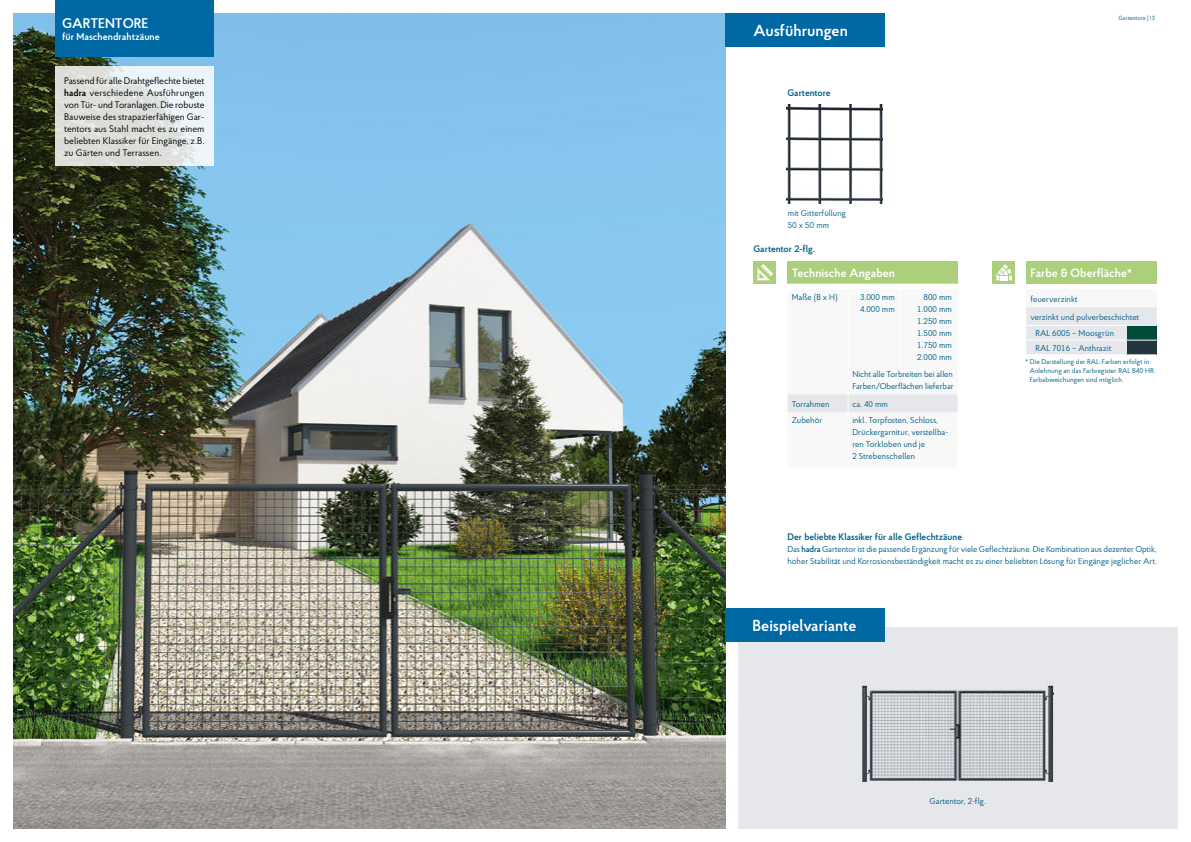
<style>
.page{position:relative;width:1191px;height:842px;background:#fff}
.page>*{position:absolute;margin:0;border:0;box-sizing:border-box;transform-origin:0 0}
.t1{font:600 16px "Proba Pro";color:#fff}
.t2{font:600 14px "Proba Pro";color:#fff}
.t3{font:600 12px "Proba Pro";color:#fff}
.t4{font:600 10px "Proba Pro";color:#fff}
.t5{font:9.5px/12px "Proba Pro";color:#000;text-align:justify}
.t6{font:600 9.5px "Proba Pro";color:#005f86}
.t7{font:8.5px/12px "Proba Pro";color:#005f86}
.t8{font:7px/9px "Proba Pro";color:#005f86}
.t9{font:6px "Proba Pro";color:#005f86}
.s1{font-weight:600}
</style>
<div class="page">
<div style="left:738px;top:627px;width:439px;height:201px;background:#e5e7eb"></div>
<img style="left:13px;top:13px;width:712px;height:815px">
<div style="left:787px;top:261px;width:170px;height:23px;background:#accf7b"></div>
<div style="left:787px;top:394px;width:170px;height:19px;background:#e5e7eb"></div>
<hr style="left:847px;top:412px;width:1px;height:55px;background:#fff">
<svg style="left:55px;top:66px;width:159px;height:99px;background:#e1e5e5"></svg>
<div style="left:753px;top:261px;width:23px;height:23px;background:#accf7b"></div>
<svg style="left:757px;top:264px;width:16px;height:16px"></svg>
<img style="left:787px;top:105px;width:96px;height:99px">
<img style="left:862px;top:681px;width:191px;height:101px">
<div style="left:992px;top:261px;width:23px;height:23px;background:#accf7b"></div>
<svg style="left:996px;top:264px;width:15px;height:16px"></svg>
<div style="left:1026px;top:261px;width:130px;height:23px;background:#accf7b"></div>
<div style="left:1026px;top:289px;width:130px;height:18px;background:#f8f8f9"></div>
<svg style="left:1026px;top:307px;width:130px;height:48px;background:#cad1d4"></svg>
<hr style="left:1026px;top:325px;width:100px;height:1px;background:#fff">
<hr style="left:1126px;top:325px;width:30px;height:1px;background:#fff">
<hr style="left:1026px;top:340px;width:100px;height:1px;background:#fff">
<hr style="left:1126px;top:340px;width:30px;height:1px;background:#fff">
<div style="left:725px;top:13px;width:160px;height:34px;background:#0068a3"></div>
<div style="left:725px;top:608px;width:160px;height:34px;background:#0068a3"></div>
<div style="left:55px;top:0;width:159px;height:57px;background:#0068a3"></div>
<h2 class="t2" style="left:62px;top:16px;width:88px">GARTENTORE</h2>
<p class="t4" style="left:62px;top:31px;width:99px">für Maschendrahtzäune</p>
<p class="t5" style="left:64px;top:75px;width:142px">Passend für alle Drahtgeflechte bietet <span class="s1">hadra</span> verschiedene Ausführungen von Tür- und Toranlagen. Die robuste Bauweise des strapazierfähigen Gar&shy;tentors aus Stahl macht es zu einem beliebten Klassiker für Eingänge, z.B. zu Gärten und Terrassen.</p>
<h1 class="t1" style="left:753px;top:22px;width:96px">Ausführungen</h1>
<p class="t6" style="left:787px;top:88px;width:45px">Gartentore</p>
<p class="t7" style="left:788px;top:208px;width:60px">mit Gitterfüllung<br>50 x 50 mm</p>
<p class="t6" style="left:753px;top:244px;width:63px">Gartentor 2-flg.</p>
<h3 class="t3" style="left:791px;top:266px;width:105px">Technische Angaben</h3>
<p class="t7" style="left:791px;top:291px;width:47px">Maße (B x H)</p>
<p class="t7" style="left:860px;top:291px;width:36px">3.000 mm<br>4.000 mm</p>
<p class="t7" style="left:917px;top:291px;width:36px;text-align:justify;text-indent:6px">800 mm 1.000 mm 1.250 mm 1.500 mm 1.750 mm 2.000 mm</p>
<p class="t7" style="left:852px;top:369px;width:103px">Nicht alle Torbreiten bei allen<br>Farben/Oberflächen lieferbar</p>
<p class="t7" style="left:791px;top:398px;width:39px">Torrahmen</p>
<p class="t7" style="left:852px;top:398px;width:37px">ca. 40 mm</p>
<p class="t7" style="left:791px;top:414px;width:32px">Zubehör</p>
<p class="t7" style="left:852px;top:414px;width:98px">inkl. Torpfosten, Schloss,<br>Drückergarnitur, verstellba&shy;ren Torkloben und je<br>2 Strebenschellen</p>
<p class="t9" style="left:1118px;top:15px;width:38px">Gartentore | 13</p>
<h3 class="t3" style="left:1030px;top:266px;width:103px">Farbe &amp; Oberfläche*</h3>
<p class="t7" style="left:1030px;top:290px;width:110px;line-height:18px">feuerverzinkt<br>verzinkt und pulverbeschichtet</p>
<p class="t7" style="left:1035px;top:326px;width:80px;line-height:14.7px">RAL 6005 – Moosgrün<br>RAL 7016 – Anthrazit</p>
<p class="t8" style="left:1029px;top:358px;width:127px;text-indent:-5px">* Die Darstellung der RAL-Farben erfolgt in<br>Anlehnung an das Farbregister RAL 840 HR.<br>Farbabweichungen sind möglich.</p>
<p class="t6" style="left:787px;top:532px;width:176px">Der beliebte Klassiker für alle Geflechtzäune</p>
<p class="t7" style="left:787px;top:544px;width:371px">Das <span class="s1">hadra</span> Gartentor ist die passende Ergänzung für viele Geflechtzäune. Die Kombination aus dezenter Optik, hoher Stabilität und Korrosionsbeständigkeit macht es zu einer beliebten Lösung für Eingänge jeglicher Art.</p>
<h1 class="t1" style="left:752px;top:617px;width:105px">Beispielvariante</h1>
<p class="t7" style="left:929px;top:796px;width:58px">Gartentor, 2-flg.</p>
</div>
